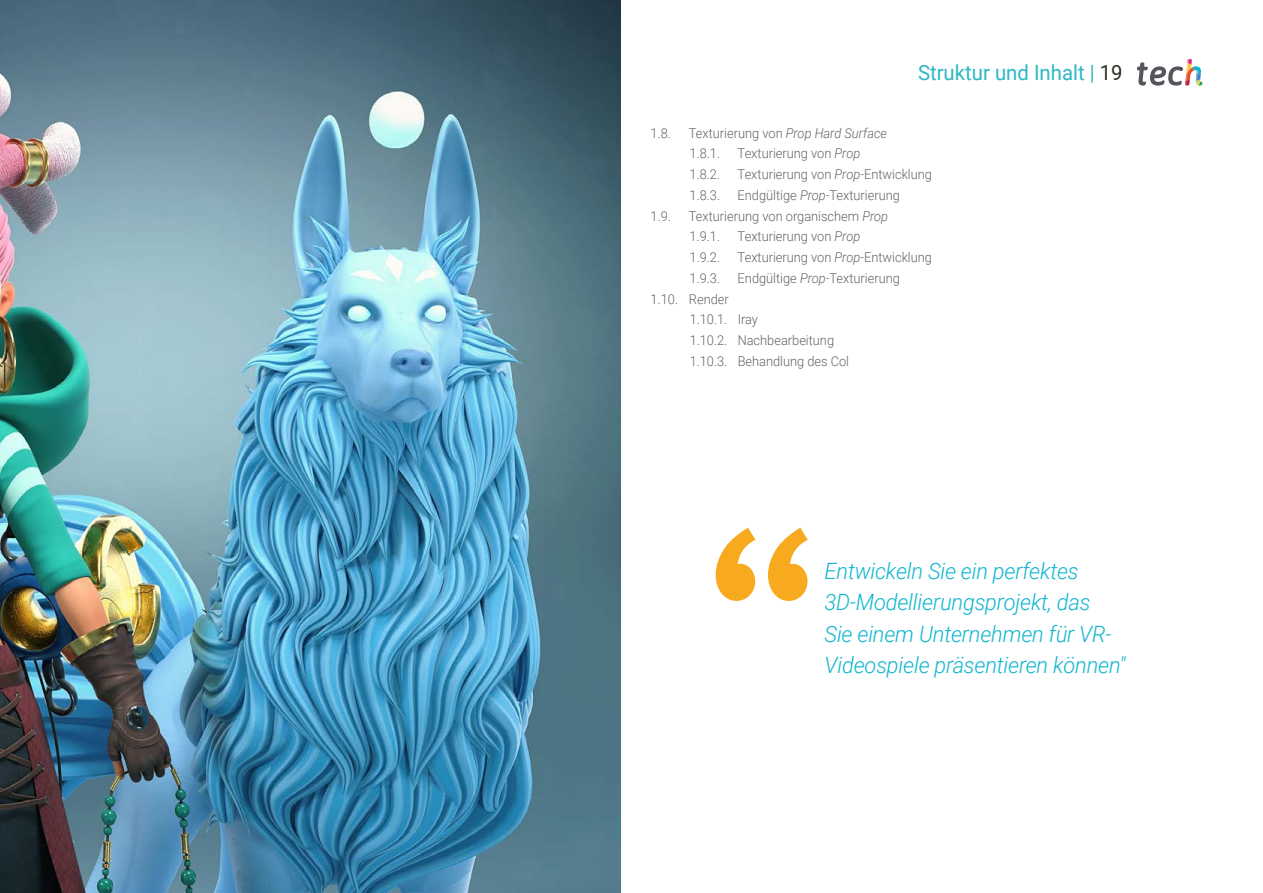
<style>
.page{position:relative;width:1263px;height:893px;background:#fff}
.page>*{position:absolute;margin:0;border:0;box-sizing:border-box;transform-origin:0 0}
.t1{font:italic 300 22.5px/31.5px "Roboto";letter-spacing:-.01em;color:#0fb6cf}
.t2{font:21px "Roboto";color:#2db8c5}
.t3{font:300 13.5px/20.7px "Roboto";color:#61646a;scale:.95 1}
.s1{font-style:italic}
.s2{color:#312e20}
</style>
<div class="page">
<svg style="left:716px;top:528px;width:92px;height:73px"></svg>
<svg style="left:1137px;top:59px;width:65px;height:27px"></svg>
<img style="left:0;top:0;width:621px;height:893px">
<p class="t3" style="left:651px;top:122px;width:23px">1.8.</p>
<p class="t3" style="left:689px;top:122px;width:210px">Texturierung von <span class="s1">Prop Hard Surface<br></span>1.8.1.</p>
<p class="t3" style="left:738px;top:143px;width:131px">Texturierung von <span class="s1">Prop</span></p>
<h2 class="t2" style="left:918px;top:57px;width:206px">Struktur und Inhalt | <span class="s2">19</span></h2>
<p class="t3" style="left:690px;top:164px;width:34px">1.8.2.</p>
<p class="t3" style="left:738px;top:164px;width:206px">Texturierung von <span class="s1">Prop</span>-Entwicklung</p>
<p class="t3" style="left:690px;top:184px;width:34px">1.8.3.</p>
<p class="t3" style="left:738px;top:184px;width:172px">Endgültige <span class="s1">Prop</span>-Texturierung</p>
<p class="t3" style="left:651px;top:205px;width:23px">1.9.</p>
<p class="t3" style="left:689px;top:205px;width:211px">Texturierung von organischem <span class="s1">Prop<br></span>1.9.1.</p>
<p class="t3" style="left:738px;top:226px;width:131px">Texturierung von <span class="s1">Prop</span></p>
<p class="t3" style="left:690px;top:247px;width:34px">1.9.2.</p>
<p class="t3" style="left:738px;top:247px;width:206px">Texturierung von <span class="s1">Prop</span>-Entwicklung</p>
<p class="t3" style="left:690px;top:267px;width:34px">1.9.3.</p>
<p class="t3" style="left:738px;top:267px;width:172px">Endgültige <span class="s1">Prop</span>-Texturierung</p>
<p class="t3" style="left:690px;top:288px;width:169px;text-indent:-39px">1.10. Render<br>1.10.1. Iray<br>1.10.2. Nachbearbeitung<br>1.10.3. Behandlung des Col</p>
<h1 class="t1" style="left:824px;top:554px;width:303px">Entwickeln Sie ein perfektes<br>3D-Modellierungsprojekt, das<br>Sie einem Unternehmen für VR-<br>Videospiele präsentieren können"</h1>
</div>
